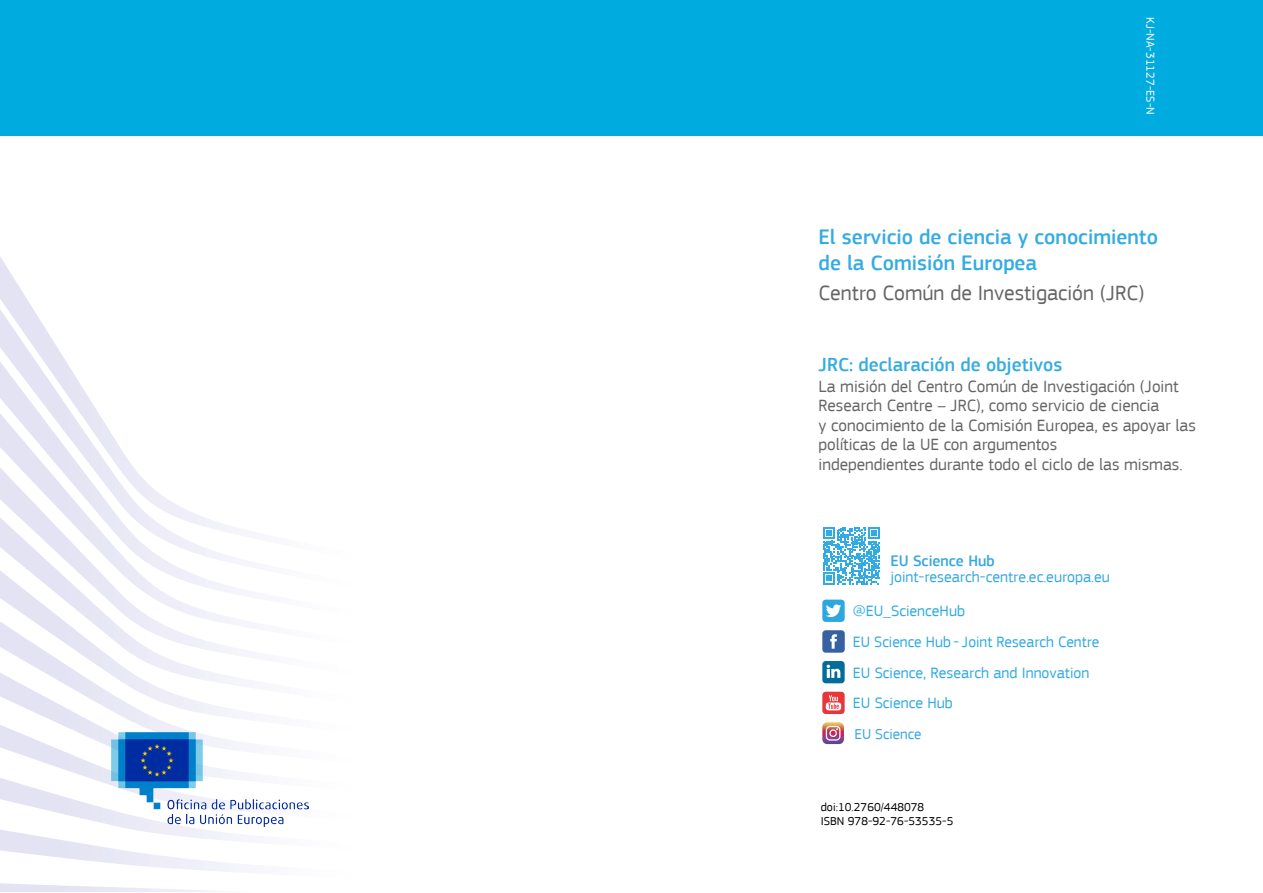
<style>
.page{position:relative;width:1263px;height:893px;background:#fff}
.page>*{position:absolute;margin:0;border:0;box-sizing:border-box;transform-origin:0 0}
.t1{font:500 21.6px/26px "EC Square Sans Pro";color:#33ace3}
.t2{font:21.6px "EC Square Sans Pro";color:#656565}
.t3{font:500 19.5px "EC Square Sans Pro";color:#33ace3}
.t4{font:17.1px/19.5px "EC Square Sans Pro";color:#656565}
.t5{font:15.75px/30.6px "EC Square Sans Pro";color:#31abe2}
.t6{font:15.75px "EC Square Sans Pro";color:#38a8e0}
.t7{font:500 15.75px "EC Square Sans Pro";color:#38a8e0}
.t8{font:15px "EC Square Sans Pro";color:#38a8e0}
.t9{font:12px/14.4px "EC Square Sans Pro";letter-spacing:.005em;color:#000}
.t10{font:12px "EC Square Sans Pro";letter-spacing:.005em;color:#fff}
</style>
<div class="page">
<img style="left:0;top:257px;width:33px;height:52px">
<img style="left:11px;top:653px;width:226px;height:20px">
<img style="left:0;top:673px;width:237px;height:52px">
<img style="left:0;top:725px;width:192px;height:53px">
<img style="left:0;top:778px;width:309px;height:51px">
<img style="left:0;top:309px;width:66px;height:52px">
<img style="left:0;top:361px;width:98px;height:52px">
<img style="left:0;top:413px;width:238px;height:240px">
<div style="left:0;top:0;width:1263px;height:136px;background:#00abdf"></div>
<img style="left:112px;top:732px;width:196px;height:95px">
<div style="left:822px;top:600px;width:23px;height:22px;background:#2ca7e0;border-radius:3px"></div>
<svg style="left:826px;top:604px;width:15px;height:13px"></svg>
<svg style="left:822px;top:630px;width:23px;height:23px"></svg>
<div style="left:822px;top:661px;width:23px;height:22px;background:#026d9b;border-radius:3px"></div>
<svg style="left:827px;top:665px;width:13px;height:13px"></svg>
<svg style="left:822px;top:692px;width:23px;height:22px"></svg>
<svg style="left:822px;top:722px;width:22px;height:22px"></svg>
<svg style="left:823px;top:527px;width:57px;height:57px"></svg>
<p class="t10" style="left:1157px;top:17px;width:99px;rotate:90deg">KJ-NA-31127-ES-N</p>
<p class="t1" style="left:818px;top:225px;width:341px">El servicio de ciencia y conocimiento de la Comisión Europea</p>
<p class="t2" style="left:818px;top:280px;width:327px">Centro Común de Investigación (JRC)</p>
<p class="t3" style="left:818px;top:353px;width:245px">JRC: declaración de objetivos</p>
<p class="t4" style="left:818px;top:376px;width:379px">La misión del Centro Común de Investigación (Joint Research Centre – JRC), como servicio de ciencia<br>y conocimiento de la Comisión Europea, es apoyar las políticas de la UE con argumentos<br>independientes durante todo el ciclo de las mismas.</p>
<p class="t7" style="left:890px;top:551px;width:106px">EU Science Hub</p>
<p class="t6" style="left:890px;top:568px;width:221px">joint-research-centre.ec.europa.eu</p>
<p class="t5" style="left:853px;top:596px;width:248px">@EU_ScienceHub<br>EU Science Hub - Joint Research Centre<br>EU Science, Research and Innovation<br>EU Science Hub</p>
<p class="t8" style="left:854px;top:725px;width:68px">EU Science</p>
<p class="t9" style="left:821px;top:800px;width:134px">doi:10.2760/448078<br>ISBN 978-92-76-53535-5</p>
</div>
